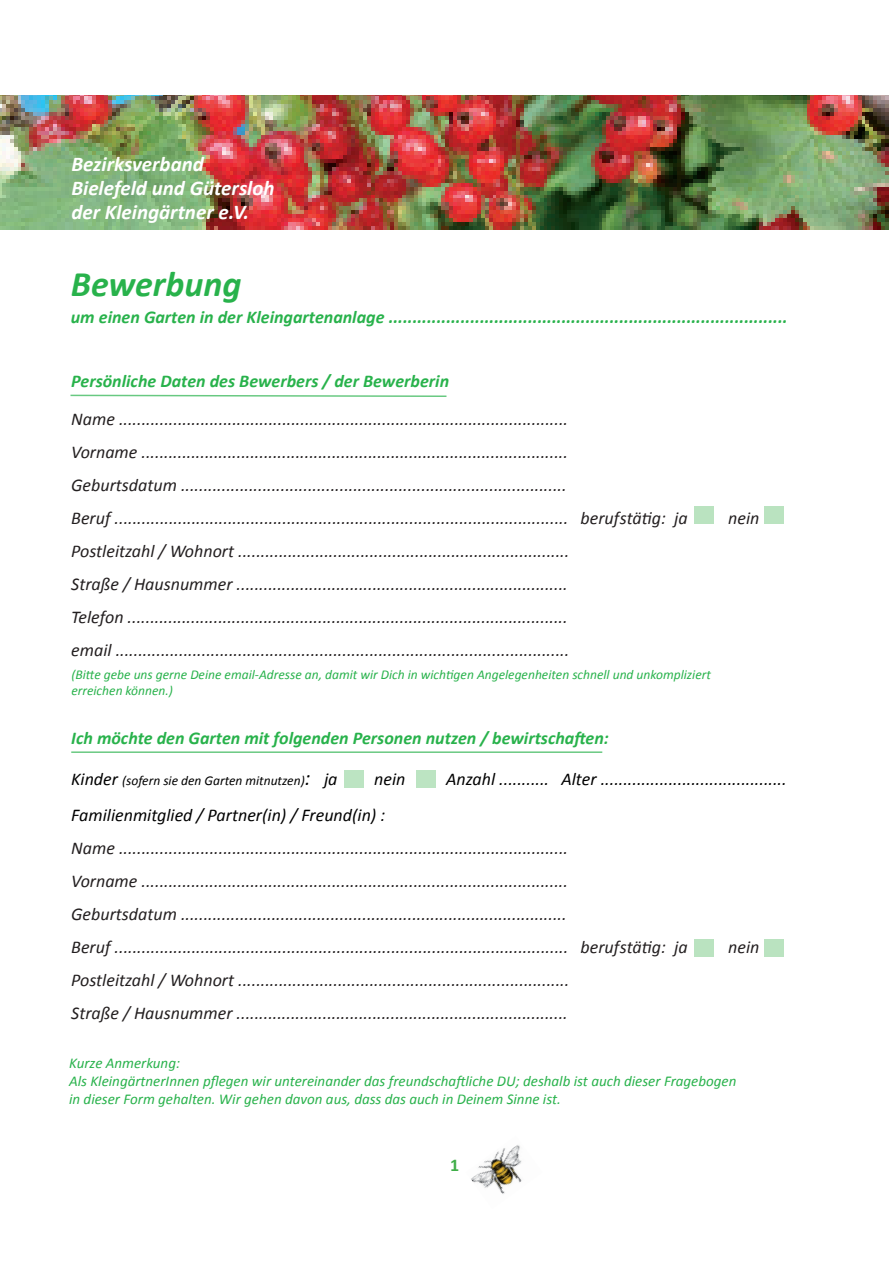
<style>
.page{position:relative;width:893px;height:1263px;background:#fff}
.page>*{position:absolute;margin:0;border:0;box-sizing:border-box;transform-origin:0 0}
.t1{font:italic 700 36px "Calibri";color:#28b24b}
.t2{font:italic 700 21px/24px "Calibri";color:#fff}
.t3{font:italic 18px/33px "Calibri";color:#231f20}
.t4{font:italic 700 18px "Calibri";color:#28b24b}
.t5{font:italic 18px "Calibri";color:#000}
.t6{font:700 18px "Calibri";color:#40ae49}
.t7{font:italic 15px/18px "Calibri";color:#28b24b}
.t8{font:italic 13.5px/16.2px "Calibri";color:#28b24b}
.t9{font:italic 13.5px "Calibri";color:#000}
.s1{font-size:18px}
.s2{font-size:21px}
</style>
<div class="page">
<img style="left:471px;top:1145px;width:51px;height:49px">
<img style="left:0;top:96px;width:889px;height:133px">
<div style="left:694px;top:506px;width:19px;height:18px;background:#bae3c0"></div>
<div style="left:694px;top:939px;width:19px;height:18px;background:#bae3c0"></div>
<div style="left:765px;top:939px;width:19px;height:18px;background:#bae3c0"></div>
<div style="left:765px;top:506px;width:19px;height:18px;background:#bae3c0"></div>
<div style="left:344px;top:770px;width:20px;height:18px;background:#bce4c2"></div>
<div style="left:416px;top:770px;width:19px;height:18px;background:#bce4c2"></div>
<svg style="left:70px;top:394px;width:377px;height:3px"></svg>
<hr style="left:71px;top:751px;width:531px;height:2px;background:#28b24b">
<p class="t2" style="left:71px;top:152px;width:205px">Bezirksverband<br>Bielefeld und Gütersloh der Kleingärtner e.V.</p>
<h1 class="t1" style="left:71px;top:262px;width:172px">Bewerbung</h1>
<p class="t4" style="left:71px;top:306px;width:718px">um einen Garten in der Kleingartenanlage ...................................................................................</p>
<p class="t4" style="left:71px;top:370px;width:379px">Persönliche Daten des Bewerbers / der Bewerberin</p>
<p class="t3" style="left:71px;top:401px;width:618px">Name ...................................................................................................<br>Vorname ..............................................................................................<br>Geburtsdatum .....................................................................................<br>Beruf .................................................................................................... berufstätig: ja</p>
<p class="t3" style="left:71px;top:533px;width:500px;text-align:justify">Postleitzahl / Wohnort .........................................................................<br>Straße / Hausnummer .........................................................................<br>Telefon ................................................................................................. email ....................................................................................................</p>
<p class="t8" style="left:71px;top:666px;width:641px">(Bitte gebe uns gerne Deine email-Adresse an, damit wir Dich in wichtigen Angelegenheiten schnell und unkompliziert erreichen können.)</p>
<p class="t3" style="left:728px;top:500px;width:33px">nein</p>
<p class="t4" style="left:71px;top:727px;width:539px">Ich möchte den Garten mit folgenden Personen nutzen / bewirtschaften:</p>
<p class="t9" style="left:71px;top:771px;width:268px"><span class="s1">Kinder</span> (sofern sie den Garten mitnutzen)<span class="s2">:</span> <span class="s1">ja</span></p>
<p class="t5" style="left:374px;top:766px;width:33px">nein</p>
<p class="t5" style="left:446px;top:766px;width:342px">Anzahl ........... Alter .........................................</p>
<p class="t5" style="left:71px;top:802px;width:316px">Familienmitglied / Partner(in) / Freund(in) :</p>
<p class="t3" style="left:71px;top:830px;width:618px">Name ...................................................................................................<br>Vorname ..............................................................................................<br>Geburtsdatum .....................................................................................<br>Beruf .................................................................................................... berufstätig: ja</p>
<p class="t3" style="left:728px;top:929px;width:33px">nein</p>
<p class="t3" style="left:71px;top:962px;width:500px">Postleitzahl / Wohnort .........................................................................<br>Straße / Hausnummer .........................................................................</p>
<p class="t7" style="left:69px;top:1053px;width:669px">Kurze Anmerkung:<br>Als KleingärtnerInnen pflegen wir untereinander das freundschaftliche DU; deshalb ist auch dieser Fragebogen in dieser Form gehalten. Wir gehen davon aus, dass das auch in Deinem Sinne ist.</p>
<p class="t6" style="left:450px;top:1154px;width:11px">1</p>
</div>
